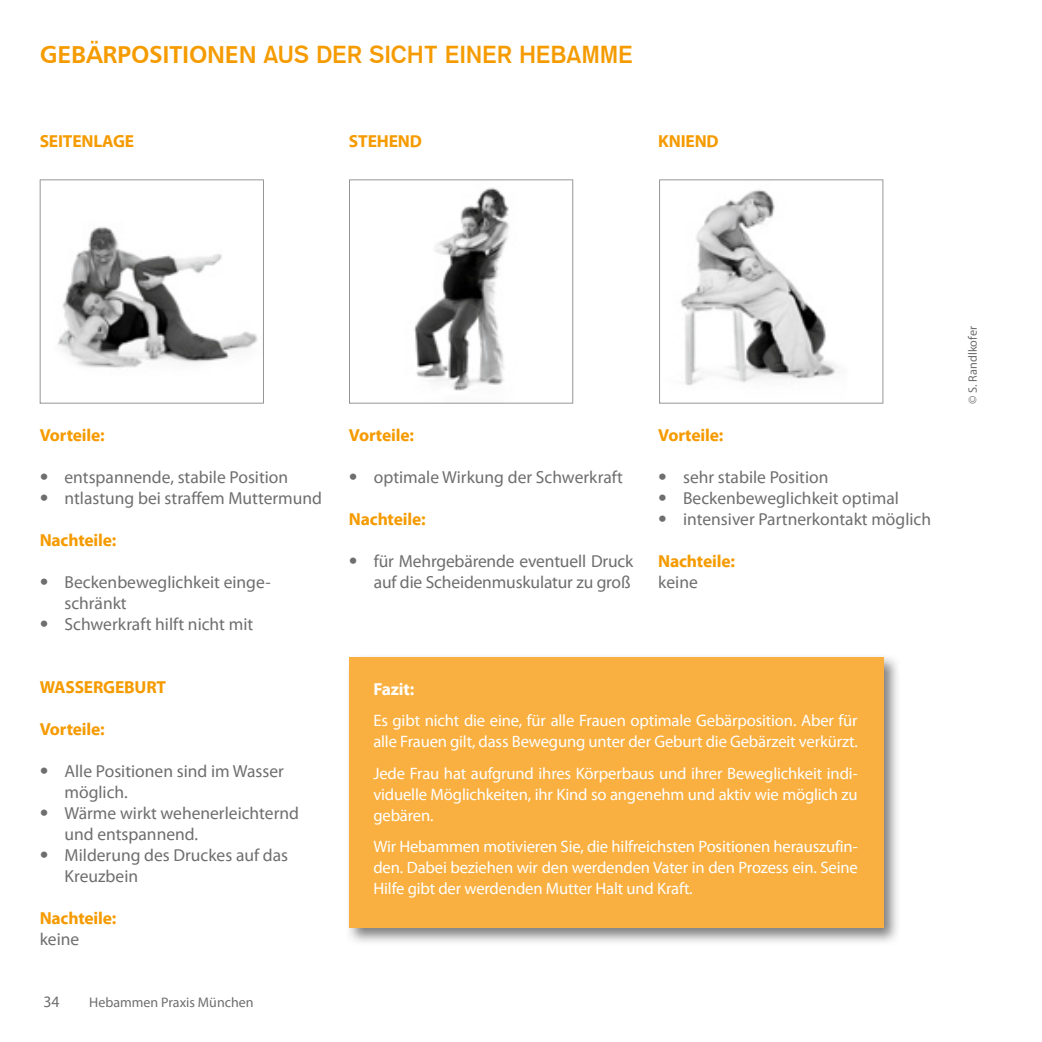
<style>
.page{position:relative;width:1042px;height:1042px;background:#fff}
.page>*{position:absolute;margin:0;border:0;box-sizing:border-box;transform-origin:0 0}
.t1{font:24.5px "Gothic 725 BT Bold A";letter-spacing:-.01em;color:#f59b00}
.t2{font:17.5px/21px "Myriad Pro";color:#6e6e6e}
.t3{font:700 17.5px "Myriad Pro";letter-spacing:-.01em;color:#f59b00}
.t4{font:700 17.5px "Myriad Pro";letter-spacing:-.01em;color:#fff}
.t5{font:16.62px/21px "Myriad Pro";letter-spacing:-.01em;color:#fff;text-align:justify}
.t6{font:15.75px "Myriad Pro";color:#6e6e6e}
.t7{font:14px "Myriad Pro";color:#6e6e6e}
.t8{font:12.25px "Myriad Pro";color:#6e6e6e}
.s1{font-family:"Humanist 777 BT Bold B"}
.s2{font-family:"Univers";font-weight:300}
</style>
<div class="page">
<svg style="left:40px;top:179px;width:224px;height:224px"></svg>
<svg style="left:349px;top:179px;width:224px;height:224px"></svg>
<svg style="left:659px;top:179px;width:224px;height:224px"></svg>
<img style="left:349px;top:657px;width:549px;height:285px">
<div style="left:349px;top:657px;width:534px;height:271px;background:#f9b040"></div>
<h1 class="t1" style="left:40px;top:41px;width:595px"><span class="s1">GEBÄRPOSITIONEN</span> AUS DER SICHT EINER HEBAMME</h1>
<p class="t3" style="left:40px;top:130px;width:96px">SEITENLAGE</p>
<p class="t3" style="left:349px;top:130px;width:74px">STEHEND</p>
<p class="t3" style="left:658px;top:130px;width:62px">KNIEND</p>
<p class="t3" style="left:40px;top:424px;width:67px">Vorteile:</p>
<p class="t2" style="left:40px;top:466px;width:250px"><span class="s2">•</span> entspannende, stabile Position</p>
<p class="t2" style="left:40px;top:487px;width:284px"><span class="s2">•</span> ntlastung bei straffem Muttermund</p>
<p class="t3" style="left:40px;top:529px;width:78px">Nachteile:</p>
<p class="t2" style="left:64px;top:571px;width:208px;text-indent:-25px"><span class="s2">•</span> Beckenbeweglichkeit einge&shy;schränkt</p>
<p class="t2" style="left:40px;top:613px;width:215px"><span class="s2">•</span> Schwerkraft hilft nicht mit</p>
<p class="t3" style="left:40px;top:676px;width:128px">WASSERGEBURT</p>
<p class="t3" style="left:40px;top:718px;width:67px">Vorteile:</p>
<p class="t2" style="left:64px;top:760px;width:221px;text-indent:-25px"><span class="s2">•</span> Alle Positionen sind im Wasser möglich.</p>
<p class="t2" style="left:64px;top:802px;width:236px;text-indent:-25px"><span class="s2">•</span> Wärme wirkt wehenerleichternd und entspannend.</p>
<p class="t2" style="left:64px;top:844px;width:225px;text-indent:-25px"><span class="s2">•</span> Milderung des Druckes auf das<br>Kreuzbein</p>
<p class="t3" style="left:40px;top:907px;width:78px">Nachteile:</p>
<p class="t2" style="left:40px;top:928px;width:41px">keine</p>
<p class="t6" style="left:43px;top:991px;width:18px">34</p>
<p class="t7" style="left:89px;top:993px;width:166px">Hebammen Praxis München</p>
<p class="t3" style="left:349px;top:424px;width:67px">Vorteile:</p>
<p class="t2" style="left:349px;top:466px;width:275px"><span class="s2">•</span> optimale Wirkung der Schwerkraft</p>
<p class="t3" style="left:349px;top:508px;width:78px">Nachteile:</p>
<p class="t2" style="left:349px;top:550px;width:286px;text-align:right"><span class="s2">•</span> für Mehrgebärende eventuell Druck auf die Scheidenmuskulatur zu groß</p>
<p class="t3" style="left:658px;top:424px;width:67px">Vorteile:</p>
<p class="t2" style="left:658px;top:466px;width:172px"><span class="s2">•</span> sehr stabile Position</p>
<p class="t2" style="left:658px;top:487px;width:242px"><span class="s2">•</span> Beckenbeweglichkeit optimal</p>
<p class="t2" style="left:658px;top:508px;width:274px"><span class="s2">•</span> intensiver Partnerkontakt möglich</p>
<p class="t3" style="left:658px;top:550px;width:78px">Nachteile:</p>
<p class="t2" style="left:658px;top:571px;width:41px">keine</p>
<p class="t4" style="left:373px;top:677px;width:42px">Fazit:</p>
<p class="t5" style="left:373px;top:710px;width:486px">Es gibt nicht die eine, für alle Frauen optimale Gebärposition. Aber für alle Frauen gilt, dass Bewegung unter der Geburt die Gebärzeit verkürzt.</p>
<p class="t5" style="left:373px;top:762px;width:486px">Jede Frau hat aufgrund ihres Körperbaus und ihrer Beweglichkeit indi&shy;viduelle Möglichkeiten, ihr Kind so angenehm und aktiv wie möglich zu gebären.</p>
<p class="t5" style="left:373px;top:836px;width:486px">Wir Hebammen motivieren Sie, die hilfreichsten Positionen herauszufin&shy;den. Dabei beziehen wir den werdenden Vater in den Prozess ein. Seine Hilfe gibt der werdenden Mutter Halt und Kraft.</p>
<p class="t8" style="left:965px;top:403px;width:79px;rotate:-90deg">© S. Randlkofer</p>
</div>
